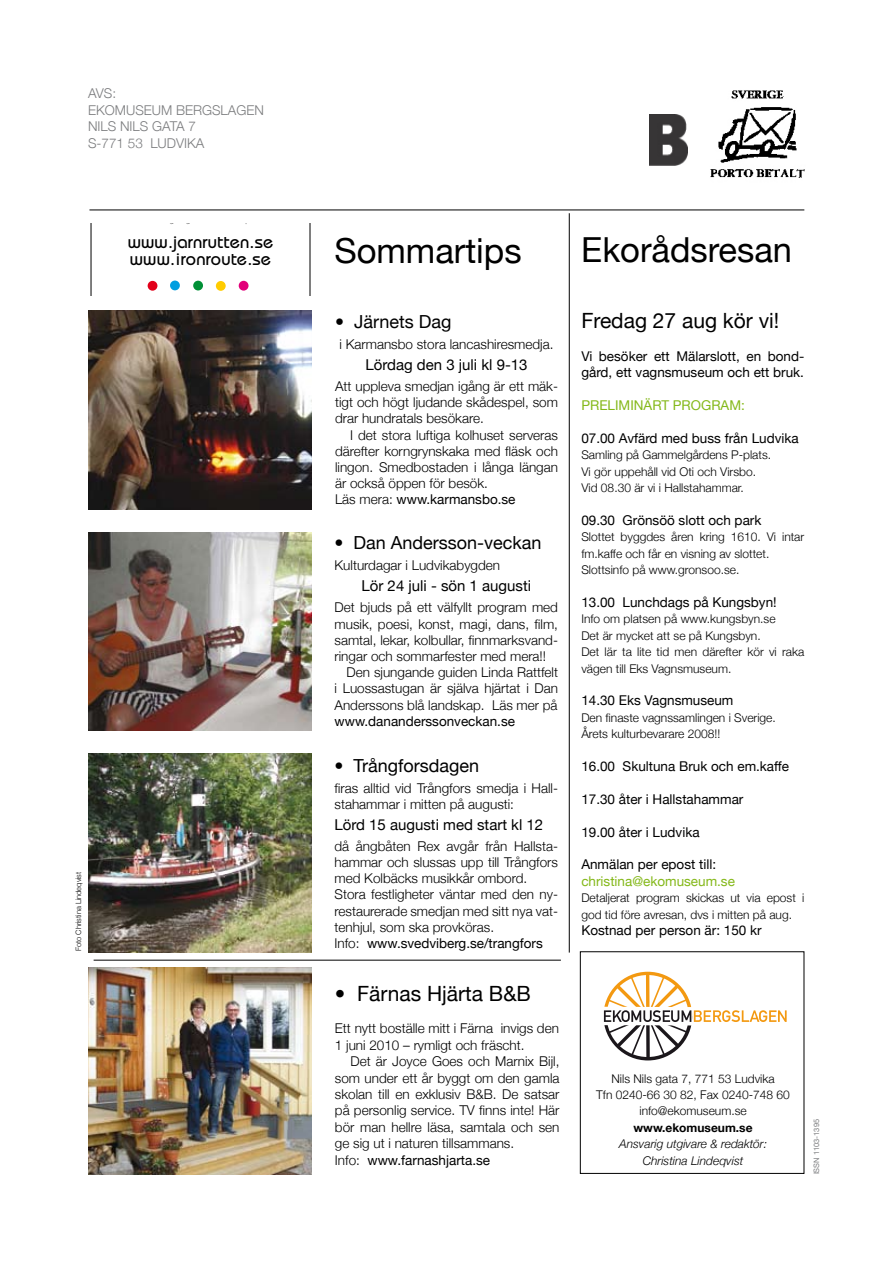
<style>
.page{position:relative;width:893px;height:1263px;background:#fff}
.page>*{position:absolute;margin:0;border:0;box-sizing:border-box;transform-origin:0 0}
.t1{font:34.5px "Helvetica Neue";color:#000}
.t2{font:21px "Helvetica Neue";color:#000}
.t3{font:500 18.3px/17.1px "Bauhaus";letter-spacing:.01em;color:#000}
.t4{font:18px "Helvetica Neue";color:#000}
.t5{font:15px "Helvetica Neue";color:#000}
.t6{font:300 13.5px/16.2px "Helvetica Neue";color:#000}
.t7{font:13.5px/16.4px "Helvetica Neue";color:#000}
.t8{font:300 13.5px/16.4px "Helvetica Neue";color:#7b7c7e}
.t9{font:13.5px "Helvetica Neue";color:#84b819}
.t10{font:300 12px/16.4px "Helvetica Neue";color:#000}
.t11{font:italic 300 12px/16.4px "Helvetica Neue";color:#000;text-align:center}
.t12{font:700 12px "Helvetica Neue";color:#000}
.t13{font:300 7.5px "Helvetica Neue";color:#000}
.t14{font:7.5px "Helvetica Neue";color:#7b7c7e}
.s1{font-weight:400}
.s2{font-weight:300}
</style>
<div class="page">
<svg style="left:603px;top:972px;width:184px;height:88px"></svg>
<div style="left:580px;top:951px;width:224px;height:223px;border:1px solid #000"></div>
<hr style="left:89px;top:210px;width:715px;height:1px;background:#000">
<img style="left:710px;top:90px;width:95px;height:88px">
<img style="left:649px;top:115px;width:39px;height:50px">
<hr style="left:569px;top:213px;width:1px;height:739px;background:#000">
<hr style="left:94px;top:960px;width:467px;height:1px;background:#000">
<img style="left:89px;top:968px;width:223px;height:206px">
<img style="left:89px;top:311px;width:223px;height:198px">
<img style="left:89px;top:532px;width:223px;height:199px">
<img style="left:89px;top:754px;width:223px;height:198px">
<svg style="left:91px;top:224px;width:219px;height:71px"></svg>
<div style="left:148px;top:281px;width:9px;height:10px;background:#e2001a;border-radius:50%"></div>
<div style="left:170px;top:281px;width:10px;height:9px;background:#009ee0;border-radius:50%"></div>
<div style="left:193px;top:281px;width:10px;height:9px;background:#009036;border-radius:50%"></div>
<div style="left:216px;top:281px;width:10px;height:10px;background:#fc0;border-radius:50%"></div>
<div style="left:239px;top:281px;width:10px;height:10px;background:#e2007a;border-radius:50%"></div>
<p class="t8" style="left:88px;top:85px;width:177px">AVS:<br>EKOMUSEUM BERGSLAGEN<br>NILS NILS GATA 7<br>S-771 53 LUDVIKA</p>
<h3 class="t3" style="left:128px;top:233px;width:147px">www.jarnrutten.se www.ironroute.se</h3>
<p class="t13" style="left:74px;top:951px;width:81px;rotate:-90deg">Foto Christina Lindeqvist</p>
<h1 class="t1" style="left:334px;top:230px;width:189px">Sommartips</h1>
<h3 class="t4" style="left:335px;top:311px;width:118px">• Järnets Dag</h3>
<p class="t6" style="left:339px;top:336px;width:216px">i Karmansbo stora lancashiresmedja.</p>
<p class="t5" style="left:366px;top:356px;width:164px">Lördag den 3 juli kl 9-13</p>
<p class="t6" style="left:335px;top:378px;width:225px;text-align:justify">Att uppleva smedjan igång är ett mäk&shy;tigt och högt ljudande skådespel, som drar hundratals besökare.</p>
<p class="t6" style="left:335px;top:426px;width:224px;text-indent:15px">I det stora luftiga kolhuset serveras därefter korngrynskaka med fläsk och lingon. Smedbostaden i långa längan är också öppen för besök.<br>Läs mera: <span class="s1">www.karmansbo.se</span></p>
<h3 class="t4" style="left:335px;top:532px;width:209px">• Dan Andersson-veckan</h3>
<p class="t6" style="left:335px;top:557px;width:167px">Kulturdagar i Ludvikabygden</p>
<p class="t5" style="left:362px;top:577px;width:171px">Lör 24 juli - sön 1 augusti</p>
<p class="t6" style="left:335px;top:599px;width:225px">Det bjuds på ett välfyllt program med</p>
<p class="t6" style="left:335px;top:615px;width:225px">musik, poesi, konst, magi, dans, film,</p>
<p class="t6" style="left:335px;top:631px;width:225px">samtal, lekar, kolbullar, finnmarksvand-</p>
<p class="t6" style="left:335px;top:648px;width:213px">ringar och sommarfester med mera!!</p>
<p class="t6" style="left:347px;top:664px;width:213px">Den sjungande guiden Linda Rattfelt</p>
<p class="t6" style="left:335px;top:680px;width:225px">i Luossastugan är själva hjärtat i Dan</p>
<p class="t6" style="left:335px;top:696px;width:225px">Anderssons blå landskap. Läs mer på</p>
<p class="t7" style="left:335px;top:713px;width:182px">www.dananderssonveckan.se</p>
<h3 class="t4" style="left:335px;top:754px;width:146px">• Trångforsdagen</h3>
<p class="t6" style="left:335px;top:779px;width:225px">firas alltid vid Trångfors smedja i Hall&shy;stahammar i mitten på augusti:</p>
<p class="t5" style="left:335px;top:816px;width:210px">Lörd 15 augusti med start kl 12</p>
<p class="t6" style="left:335px;top:838px;width:225px">då ångbåten Rex avgår från Hallsta&shy;hammar och slussas upp till Trångfors med Kolbäcks musikkår ombord.<br>Stora festligheter väntar med den ny&shy;restaurerade smedjan med sitt nya vat&shy;tenhjul, som ska provköras.</p>
<p class="t7" style="left:335px;top:935px;width:210px"><span class="s2">Info:</span> www.svedviberg.se/trangfors</p>
<h2 class="t2" style="left:335px;top:980px;width:197px">• Färnas Hjärta B&amp;B</h2>
<p class="t6" style="left:335px;top:1020px;width:226px">Ett nytt boställe mitt i Färna invigs den<br>1 juni 2010 – rymligt och fräscht.</p>
<p class="t6" style="left:335px;top:1053px;width:226px;text-indent:16px">Det är Joyce Goes och Marnix Bijl, som under ett år byggt om den gamla skolan till en exklusiv B&amp;B. De satsar på personlig service. TV finns inte! Här bör man hellre läsa, samtala och sen ge sig ut i naturen tillsammans.<br>Info: <span class="s1">www.farnashjarta.se</span></p>
<h1 class="t1" style="left:581px;top:230px;width:212px">Ekorådsresan</h1>
<h2 class="t2" style="left:581px;top:308px;width:199px">Fredag 27 aug kör vi!</h2>
<p class="t7" style="left:581px;top:348px;width:224px">Vi besöker ett Mälarslott, en bond&shy;gård, ett vagnsmuseum och ett bruk.</p>
<p class="t9" style="left:581px;top:397px;width:165px">PRELIMINÄRT PROGRAM:</p>
<p class="t7" style="left:581px;top:430px;width:219px">07.00 Avfärd med buss från Ludvika</p>
<p class="t10" style="left:581px;top:447px;width:191px">Samling på Gammelgårdens P-plats.<br>Vi gör uppehåll vid Oti och Virsbo.<br>Vid 08.30 är vi i Hallstahammar.</p>
<p class="t7" style="left:581px;top:512px;width:182px">09.30 Grönsöö slott och park</p>
<p class="t10" style="left:581px;top:529px;width:224px">Slottet byggdes åren kring 1610. Vi intar fm.kaffe och får en visning av slottet.<br>Slottsinfo på www.gronsoo.se.</p>
<p class="t7" style="left:581px;top:594px;width:197px">13.00 Lunchdags på Kungsbyn!</p>
<p class="t10" style="left:581px;top:611px;width:225px">Info om platsen på www.kungsbyn.se<br>Det är mycket att se på Kungsbyn.<br>Det lär ta lite tid men därefter kör vi raka vägen till Eks Vagnsmuseum.</p>
<p class="t7" style="left:581px;top:692px;width:154px">14.30 Eks Vagnsmuseum</p>
<p class="t10" style="left:581px;top:709px;width:196px">Den finaste vagnssamlingen i Sverige.<br>Årets kulturbevarare 2008!!</p>
<p class="t7" style="left:581px;top:758px;width:209px">16.00 Skultuna Bruk och em.kaffe</p>
<p class="t7" style="left:581px;top:790px;width:164px">17.30 åter i Hallstahammar</p>
<p class="t7" style="left:581px;top:823px;width:120px">19.00 åter i Ludvika</p>
<p class="t7" style="left:581px;top:856px;width:136px">Anmälan per epost till:</p>
<p class="t9" style="left:581px;top:873px;width:155px">christina@ekomuseum.se</p>
<p class="t10" style="left:581px;top:889px;width:224px">Detaljerat program skickas ut via epost i god tid före avresan, dvs i mitten på aug.</p>
<p class="t7" style="left:581px;top:922px;width:182px">Kostnad per person är: 150 kr</p>
<p class="t10" style="left:596px;top:1070px;width:195px;text-align:center">Nils Nils gata 7, 771 53 Ludvika<br>Tfn 0240-66 30 82, Fax 0240-748 60 info@ekomuseum.se</p>
<p class="t12" style="left:633px;top:1120px;width:121px">www.ekomuseum.se</p>
<p class="t11" style="left:619px;top:1135px;width:149px">Ansvarig utgivare &amp; redaktör:<br>Christina Lindeqvist</p>
<p class="t14" style="left:812px;top:1174px;width:57px;rotate:-90deg">ISSN 1103-1395</p>
</div>
